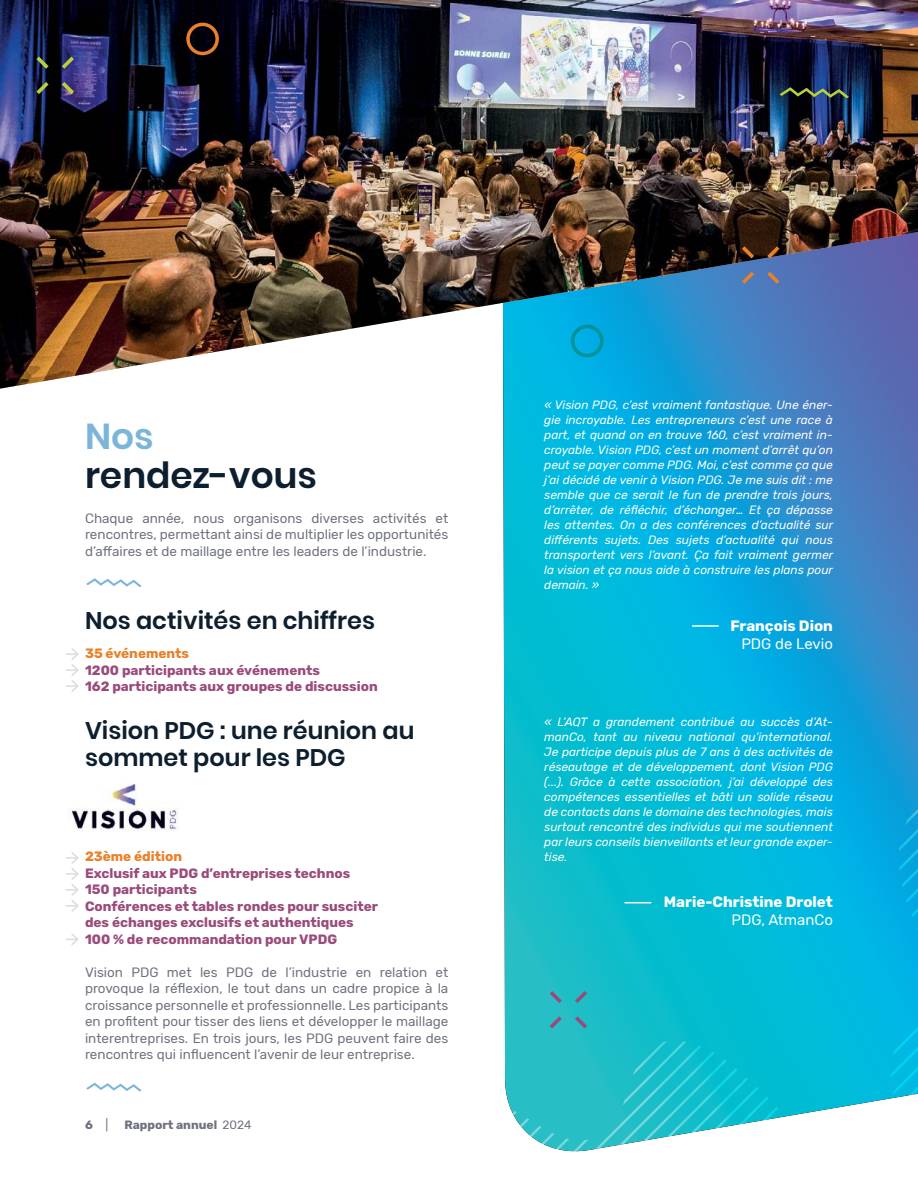
<style>
.page{position:relative;width:918px;height:1188px;background:#fff}
.page>*{position:absolute;margin:0;border:0;box-sizing:border-box;transform-origin:0 0}
.t1{font:600 36px "Poppins";color:#0d1f2e}
.t2{font:600 36px "Poppins";color:#7bb6d9}
.t3{font:600 24px/27px "Poppins";color:#0d1f2e}
.t4{font:700 15px "Rubik";color:#fff}
.t5{font:15px "Rubik";color:#fff}
.t6{font:13.5px/16.5px "Rubik";color:#6e727d;text-align:justify}
.t7{font:700 13.5px/16.5px "Rubik";color:#9b4b7b}
.t8{font:700 13.5px "Rubik";color:#e9802a}
.t9{font:italic 12px/15px "Rubik";color:#fff;text-align:justify}
.t10{font:700 12px "Rubik";color:#6e727d}
.s1{font-weight:400}
</style>
<div class="page">
<svg style="left:66px;top:648px;width:13px;height:44px"></svg>
<svg style="left:66px;top:933px;width:13px;height:12px"></svg>
<svg style="left:66px;top:852px;width:13px;height:60px"></svg>
<img style="left:503px;top:416px;width:414px;height:694px">
<svg style="left:503px;top:389px;width:415px;height:27px;background:#2495d0"></svg>
<img style="left:0;top:0;width:918px;height:389px">
<hr style="left:692px;top:625px;width:27px;height:2px;background:#fff">
<svg style="left:625px;top:902px;width:26px;height:1px"></svg>
<svg style="left:767px;top:246px;width:12px;height:12px"></svg>
<svg style="left:742px;top:272px;width:12px;height:12px"></svg>
<svg style="left:742px;top:246px;width:12px;height:12px"></svg>
<svg style="left:767px;top:272px;width:12px;height:12px"></svg>
<svg style="left:62px;top:57px;width:12px;height:12px"></svg>
<svg style="left:36px;top:82px;width:13px;height:12px"></svg>
<svg style="left:36px;top:57px;width:13px;height:12px"></svg>
<svg style="left:62px;top:82px;width:12px;height:12px"></svg>
<svg style="left:186px;top:23px;width:33px;height:32px"></svg>
<svg style="left:86px;top:578px;width:56px;height:9px"></svg>
<svg style="left:86px;top:1083px;width:56px;height:9px"></svg>
<svg style="left:779px;top:87px;width:70px;height:11px"></svg>
<svg style="left:503px;top:1041px;width:320px;height:111px"></svg>
<svg style="left:575px;top:991px;width:12px;height:12px"></svg>
<svg style="left:550px;top:1016px;width:12px;height:13px"></svg>
<svg style="left:550px;top:991px;width:12px;height:12px"></svg>
<svg style="left:575px;top:1016px;width:12px;height:13px"></svg>
<img style="left:69px;top:781px;width:115px;height:50px">
<svg style="left:571px;top:325px;width:33px;height:32px"></svg>
<svg style="left:891px;top:738px;width:27px;height:372px;background:#0faee1"></svg>
<h1 class="t2" style="left:85px;top:419px;width:70px">Nos</h1>
<h1 class="t1" style="left:85px;top:458px;width:233px">rendez-vous</h1>
<p class="t6" style="left:85px;top:510px;width:365px">Chaque année, nous organisons diverses activités et rencontres, permettant ainsi de multiplier les opportunités d’a昀昀aires et de maillage entre les leaders de l’industrie.</p>
<h2 class="t3" style="left:85px;top:609px;width:292px">Nos activités en chiffres</h2>
<p class="t8" style="left:85px;top:648px;width:106px">35 événements</p>
<p class="t7" style="left:85px;top:662px;width:294px">1200 participants aux événements<br>162 participants aux groupes de discussion</p>
<h2 class="t3" style="left:85px;top:719px;width:331px">Vision PDG : une réunion au sommet pour les PDG</h2>
<p class="t8" style="left:85px;top:849px;width:99px">23ème édition</p>
<p class="t7" style="left:85px;top:865px;width:295px">Exclusif aux PDG d’entreprises technos 150 participants<br>Conférences et tables rondes pour susciter des échanges exclusifs et authentiques 100 % de recommandation pour VPDG</p>
<p class="t6" style="left:85px;top:964px;width:365px">Vision PDG met les PDG de l’industrie en relation et provoque la ré昀氀exion, le tout dans un cadre propice à la croissance personnelle et professionnelle. Les participants en pro昀椀tent pour tisser des liens et développer le maillage interentreprises. En trois jours, les PDG peuvent faire des rencontres qui in昀氀uencent l’avenir de leur entreprise.</p>
<p class="t10" style="left:85px;top:1120px;width:25px">6 <span class="s1">|</span></p>
<p class="t10" style="left:124px;top:1118px;width:129px">Rapport annuel <span class="s1">2024</span></p>
<p class="t9" style="left:544px;top:398px;width:290px">« Vision PDG, c’est vraiment fantastique. Une éner&shy;gie incroyable. Les entrepreneurs c’est une race à part, et quand on en trouve 160, c’est vraiment in&shy;croyable. Vision PDG, c’est un moment d’arrêt qu’on peut se payer comme PDG. Moi, c’est comme ça que j’ai décidé de venir à Vision PDG. Je me suis dit : me semble que ce serait le fun de prendre trois jours, d’arrêter, de ré昀氀échir, d’échanger… Et ça dépasse les attentes. On a des conférences d’actualité sur di昀昀érents sujets. Des sujets d’actualité qui nous transportent vers l’avant. Ça fait vraiment germer la vision et ça nous aide à construire les plans pour demain. »</p>
<p class="t4" style="left:730px;top:619px;width:104px">François Dion</p>
<p class="t5" style="left:741px;top:635px;width:93px">PDG de Levio</p>
<p class="t9" style="left:544px;top:714px;width:290px">« L’AQT a grandement contribué au succès d’At&shy;manCo, tant au niveau national qu’international.<br>Je participe depuis plus de 7 ans à des activités de réseautage et de développement, dont Vision PDG (...). Grâce à cette association, j’ai développé des compétences essentielles et bâti un solide réseau de contacts dans le domaine des technologies, mais surtout rencontré des individus qui me soutiennent par leurs conseils bienveillants et leur grande exper&shy;tise.</p>
<p class="t4" style="left:664px;top:893px;width:171px">Marie-Christine Drolet</p>
<p class="t5" style="left:731px;top:911px;width:103px">PDG, AtmanCo</p>
</div>
